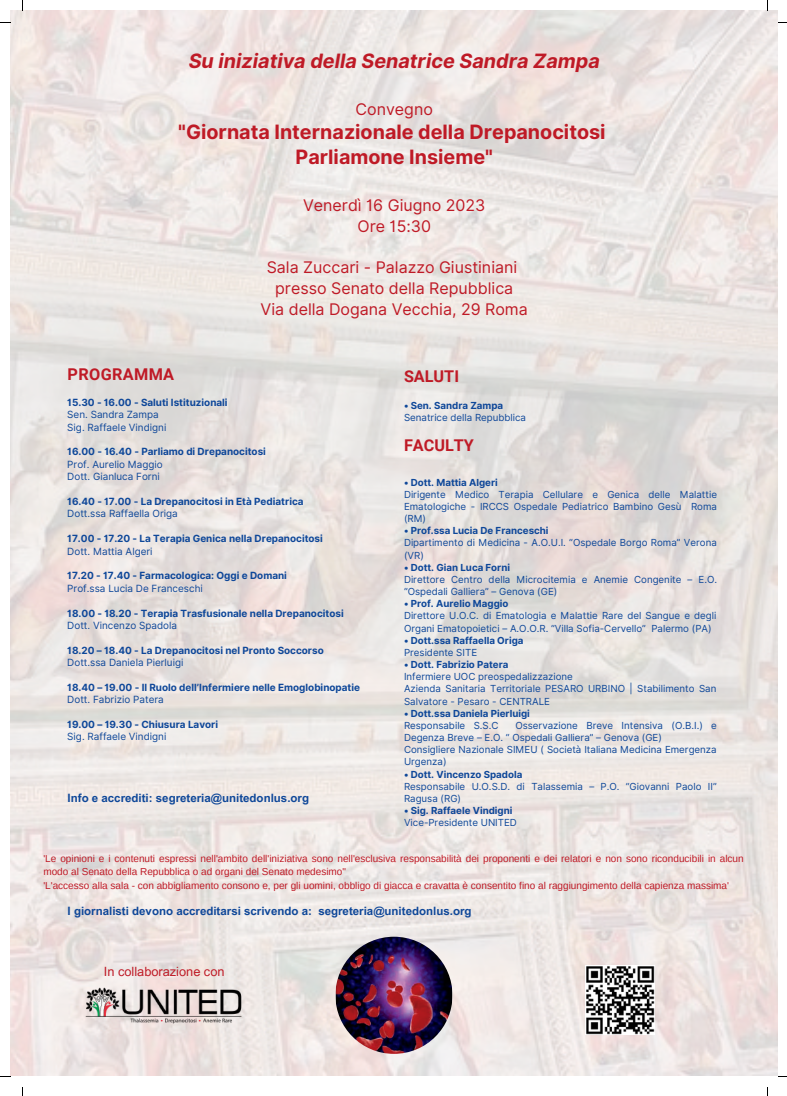
<style>
.page{position:relative;width:787px;height:1096px;background:#fff}
.page>*{position:absolute;margin:0;border:0;box-sizing:border-box;transform-origin:0 0}
.t1{font:700 19.75px/25.4px "Inter";color:#bf1a26;text-align:center}
.t2{font:italic 700 19.75px "Inter";color:#bf1a26}
.t3{font:700 16.25px "Roboto";color:#bf1a26}
.t4{font:700 16.25px "Roboto";letter-spacing:.02em;color:#bf1a26}
.t5{font:16px/20.6px "Inter";color:#bf1a26;text-align:center}
.t6{font:12.75px "Arial MT Pro";color:#bf1a26}
.t7{font:700 11.5px "Arial MT Pro";color:#0e4799}
.t8{font:10px/13.4px "Arimo";color:#bf1a26}
.t9{font:700 9.88px "Inter";color:#0e4799}
.t10{font:9.88px/12.4px "Inter";color:#0e4799}
.t11{font:9.75px/12.1px "Inter";color:#0e4799}
.t12{font:700 9.75px "Inter";color:#0e4799}
</style>
<div class="page">
<img style="left:10px;top:10px;width:768px;height:1065px">
<img style="left:335px;top:936px;width:117px;height:117px;border-radius:50%">
<img style="left:81px;top:981px;width:166px;height:47px">
<img style="left:586px;top:965px;width:68px;height:69px">
<h1 class="t2" style="left:189px;top:49px;width:413px">Su iniziativa della Senatrice Sandra Zampa</h1>
<h3 class="t5" style="left:356px;top:98px;width:79px">Convegno</h3>
<h1 class="t1" style="left:178px;top:119px;width:429px">"Giornata Internazionale della Drepanocitosi<br>Parliamone Insieme"</h1>
<h3 class="t5" style="left:303px;top:195px;width:184px">Venerdì 16 Giugno 2023<br>Ore 15:30</h3>
<h3 class="t5" style="left:261px;top:257px;width:269px">Sala Zuccari - Palazzo Giustiniani presso Senato della Repubblica<br>Via della Dogana Vecchia, 29 Roma</h3>
<h2 class="t4" style="left:68px;top:365px;width:108px">PROGRAMMA</h2>
<p class="t9" style="left:67px;top:396px;width:162px">15.30 - 16.00 - Saluti Istituzionali</p>
<p class="t10" style="left:67px;top:408px;width:101px">Sen. Sandra Zampa<br>Sig. Raffaele Vindigni</p>
<p class="t9" style="left:67px;top:446px;width:200px">16.00 - 16.40 - Parliamo di Drepanocitosi</p>
<p class="t10" style="left:67px;top:458px;width:97px">Prof. Aurelio Maggio<br>Dott. Gianluca Forni</p>
<p class="t9" style="left:67px;top:495px;width:238px">16.40 - 17.00 - La Drepanocitosi in Età Pediatrica</p>
<p class="t10" style="left:67px;top:507px;width:112px">Dott.ssa Raffaella Origa</p>
<p class="t9" style="left:67px;top:532px;width:257px">17.00 - 17.20 - La Terapia Genica nella Drepanocitosi</p>
<p class="t10" style="left:67px;top:544px;width:87px">Dott. Mattia Algeri</p>
<p class="t9" style="left:67px;top:569px;width:221px">17.20 - 17.40 - Farmacologica: Oggi e Domani</p>
<p class="t10" style="left:67px;top:582px;width:137px">Prof.ssa Lucia De Franceschi</p>
<p class="t9" style="left:67px;top:607px;width:278px">18.00 - 18.20 - Terapia Trasfusionale nella Drepanocitosi</p>
<p class="t10" style="left:67px;top:619px;width:111px">Dott. Vincenzo Spadola</p>
<p class="t9" style="left:67px;top:644px;width:258px">18.20 – 18.40 - La Drepanocitosi nel Pronto Soccorso</p>
<p class="t10" style="left:67px;top:656px;width:118px">Dott.ssa Daniela Pierluigi</p>
<p class="t9" style="left:67px;top:681px;width:294px">18.40 – 19.00 - Il Ruolo dell’Infermiere nelle Emoglobinopatie</p>
<p class="t10" style="left:67px;top:693px;width:98px">Dott. Fabrizio Patera</p>
<p class="t9" style="left:67px;top:718px;width:152px">19.00 – 19.30 - Chiusura Lavori</p>
<p class="t10" style="left:67px;top:730px;width:101px">Sig. Raffaele Vindigni</p>
<p class="t7" style="left:68px;top:793px;width:243px">Info e accrediti: segreteria@unitedonlus.org</p>
<h2 class="t3" style="left:404px;top:367px;width:57px">SALUTI</h2>
<p class="t12" style="left:404px;top:399px;width:101px">• Sen. Sandra Zampa</p>
<p class="t11" style="left:404px;top:411px;width:124px">Senatrice della Repubblica</p>
<h2 class="t3" style="left:404px;top:435px;width:71px">FACULTY</h2>
<p class="t12" style="left:404px;top:476px;width:95px">• Dott. Mattia Algeri</p>
<p class="t11" style="left:404px;top:488px;width:314px;text-align:justify">Dirigente Medico Terapia Cellulare e Genica delle Malattie Ematologiche - IRCCS Ospedale Pediatrico Bambino Gesù Roma (RM)</p>
<p class="t12" style="left:404px;top:525px;width:146px">• Prof.ssa Lucia De Franceschi</p>
<p class="t11" style="left:404px;top:537px;width:314px">Dipartimento di Medicina - A.O.U.I. “Ospedale Borgo Roma” Verona (VR)</p>
<p class="t12" style="left:404px;top:561px;width:108px">• Dott. Gian Luca Forni</p>
<p class="t11" style="left:404px;top:573px;width:315px">Direttore Centro della Microcitemia e Anemie Congenite – E.O. “Ospedali Galliera” – Genova (GE)</p>
<p class="t12" style="left:404px;top:598px;width:106px">• Prof. Aurelio Maggio</p>
<p class="t11" style="left:404px;top:609px;width:314px">Direttore U.O.C. di Ematologia e Malattie Rare del Sangue e degli<br>Organi Ematopoietici – A.O.O.R. “Villa Sofia-Cervello” Palermo (PA)</p>
<p class="t12" style="left:404px;top:634px;width:121px">• Dott.ssa Raffaella Origa</p>
<p class="t11" style="left:404px;top:646px;width:75px">Presidente SITE</p>
<p class="t12" style="left:404px;top:658px;width:106px">• Dott. Fabrizio Patera</p>
<p class="t11" style="left:404px;top:670px;width:314px">Infermiere UOC preospedalizzazione<br>Azienda Sanitaria Territoriale PESARO URBINO | Stabilimento San<br>Salvatore - Pesaro - CENTRALE</p>
<p class="t12" style="left:404px;top:707px;width:127px">• Dott.ssa Daniela Pierluigi</p>
<p class="t11" style="left:404px;top:719px;width:96px">Responsabile S.S.C</p>
<p class="t11" style="left:404px;top:719px;width:314px;text-indent:111px">Osservazione Breve Intensiva (O.B.I.) e Degenza Breve – E.O. “ Ospedali Galliera” – Genova (GE)<br>Consigliere Nazionale SIMEU ( Società Italiana Medicina Emergenza Urgenza)</p>
<p class="t12" style="left:404px;top:768px;width:120px">• Dott. Vincenzo Spadola</p>
<p class="t11" style="left:404px;top:780px;width:314px">Responsabile U.O.S.D. di Talassemia – P.O. “Giovanni Paolo II”<br>Ragusa (RG)</p>
<p class="t12" style="left:404px;top:804px;width:110px">• Sig. Raffaele Vindigni</p>
<p class="t11" style="left:404px;top:816px;width:114px">Vice-Presidente UNITED</p>
<p class="t8" style="left:43px;top:851px;width:702px">'Le opinioni e i contenuti espressi nell'ambito dell'iniziativa sono nell'esclusiva responsabilità dei proponenti e dei relatori e non sono riconducibili in alcun modo al Senato della Repubblica o ad organi del Senato medesimo"<br>'L'accesso alla sala - con abbigliamento consono e, per gli uomini, obbligo di giacca e cravatta è consentito fino al raggiungimento della capienza massima'</p>
<p class="t7" style="left:68px;top:906px;width:405px">I giornalisti devono accreditarsi scrivendo a: segreteria@unitedonlus.org</p>
<h3 class="t6" style="left:104px;top:966px;width:122px">In collaborazione con</h3>
</div>
